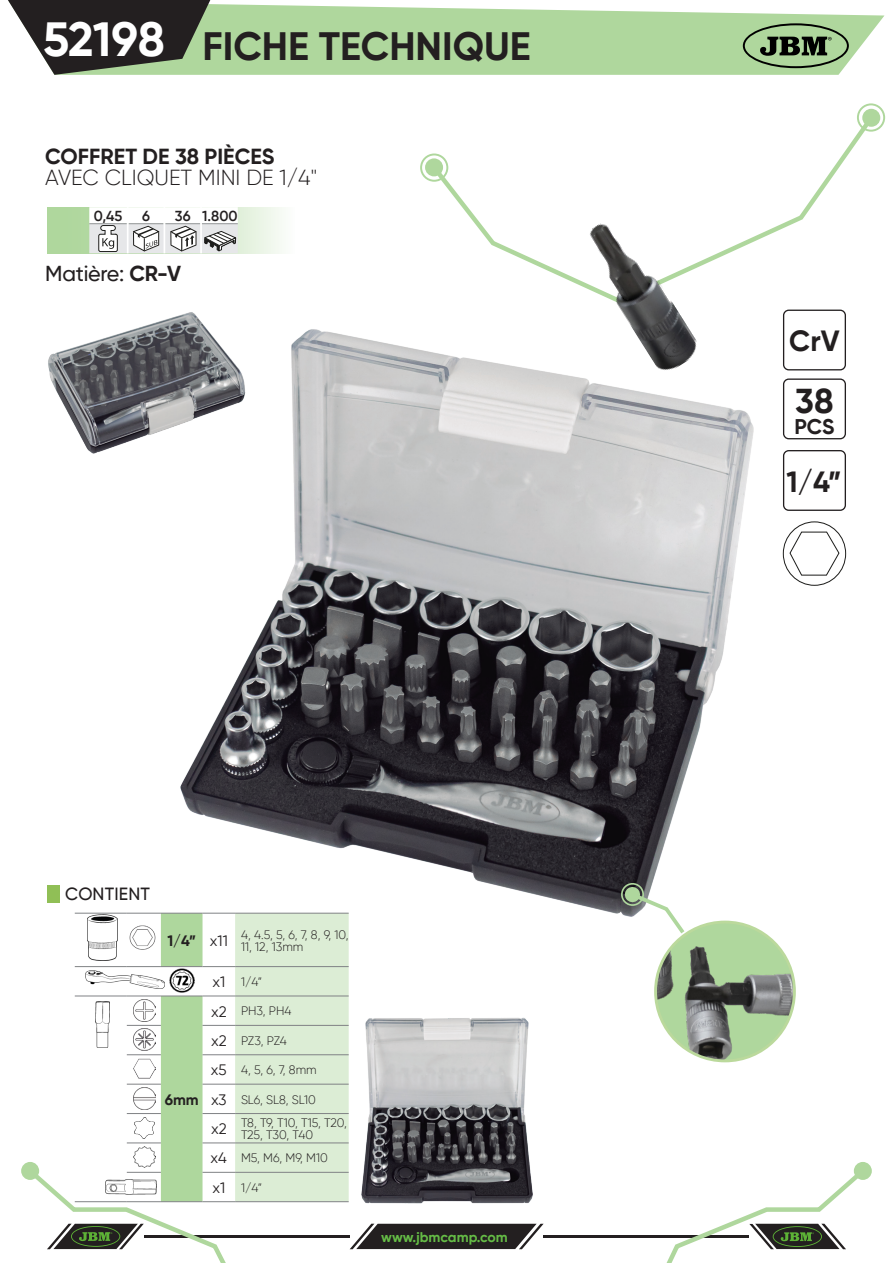
<style>
.page{position:relative;width:893px;height:1263px;background:#fff}
.page>*{position:absolute;margin:0;border:0;box-sizing:border-box;transform-origin:0 0}
.t1{font:700 47.85px "Gilroy";letter-spacing:-.01em;color:#fff}
.t2{font:700 39.45px "Gilroy";color:#231f20}
.t3{font:700 34.5px "Gilroy";color:#231f20}
._1_2____recuadres{font:700 29.1px "Gilroy";color:#231f20}
.TÍTULO{font:300 21.75px "Gilroy";color:#231f20}
.TÍTULO-2{font:700 21.75px "Gilroy";color:#231f20}
.t4{font:500 21.6px "Gilroy";letter-spacing:-.01em;color:#231f20}
.t5{font:700 21.15px "Gilroy";color:#231f20}
.t6{font:500 17.7px "Gilroy";letter-spacing:.01em;color:#231f20}
.t7{font:15.15px "Gilroy";color:#231f20}
.t8{font:700 15.15px "Gilroy";color:#231f20}
.info_peso_y_cantidad{font:600 14.4px "Gilroy";color:#231f20}
.t9{font:700 14.1px "Gilroy";color:#65bc46}
.Descripciones_tablas{font:300 12.3px/12.3px "Gilroy";color:#231f20}
.s1{font-weight:700}
</style>
<div class="page">
<hr style="left:543px;top:1235px;width:206px;height:3px;background:#231f20">
<div style="left:21px;top:1162px;width:18px;height:18px;background:#afd79d;border-radius:50%"></div>
<svg style="left:666px;top:1164px;width:194px;height:99px"></svg>
<div style="left:854px;top:1162px;width:18px;height:18px;background:#afd79d;border-radius:50%"></div>
<svg style="left:210px;top:4px;width:674px;height:71px;fill:#afd79d"></svg>
<svg style="left:8px;top:0;width:202px;height:75px"></svg>
<svg style="left:743px;top:23px;width:106px;height:45px"></svg>
<div style="left:857px;top:103px;width:28px;height:29px;border:2px solid #afd79d;border-radius:50%"></div>
<div style="left:420px;top:153px;width:28px;height:29px;border:2px solid #afd79d;border-radius:50%"></div>
<svg style="left:703px;top:111px;width:174px;height:154px"></svg>
<div style="left:862px;top:109px;width:18px;height:18px;background:#afd79d;border-radius:50%"></div>
<svg style="left:428px;top:161px;width:148px;height:123px"></svg>
<div style="left:425px;top:158px;width:18px;height:18px;background:#afd79d;border-radius:50%"></div>
<svg style="left:47px;top:885px;width:13px;height:17px"></svg>
<svg style="left:47px;top:207px;width:235px;height:46px"></svg>
<img style="left:576px;top:223px;width:127px;height:97px">
<div style="left:783px;top:378px;width:63px;height:61px;border:1px solid #231f20;border-radius:5px"></div>
<div style="left:783px;top:521px;width:63px;height:65px;border:1px solid #1d1d1b;border-radius:50%"></div>
<svg style="left:789px;top:531px;width:51px;height:45px"></svg>
<div style="left:783px;top:310px;width:63px;height:60px;border:1px solid #231f20;border-radius:5px"></div>
<div style="left:783px;top:450px;width:63px;height:61px;border:1px solid #231f20;border-radius:5px"></div>
<svg style="left:24px;top:913px;width:520px;height:350px"></svg>
<hr style="left:75px;top:1201px;width:52px;height:1px;background:#808285">
<hr style="left:127px;top:1201px;width:34px;height:1px;background:#808285">
<hr style="left:161px;top:1201px;width:42px;height:1px;background:#808285">
<hr style="left:75px;top:966px;width:52px;height:1px;background:#808285">
<hr style="left:127px;top:966px;width:34px;height:1px;background:#808285">
<hr style="left:161px;top:966px;width:42px;height:1px;background:#808285">
<hr style="left:203px;top:966px;width:32px;height:1px;background:#808285">
<hr style="left:235px;top:966px;width:114px;height:1px;background:#808285">
<hr style="left:75px;top:996px;width:52px;height:1px;background:#808285">
<hr style="left:127px;top:996px;width:34px;height:1px;background:#808285">
<hr style="left:161px;top:996px;width:42px;height:1px;background:#808285">
<hr style="left:203px;top:996px;width:32px;height:1px;background:#808285">
<hr style="left:235px;top:996px;width:114px;height:1px;background:#808285">
<hr style="left:203px;top:1201px;width:32px;height:1px;background:#808285">
<hr style="left:235px;top:1201px;width:114px;height:1px;background:#808285">
<hr style="left:127px;top:1025px;width:34px;height:1px;background:#808285">
<hr style="left:127px;top:1054px;width:34px;height:1px;background:#808285">
<hr style="left:127px;top:1084px;width:34px;height:1px;background:#808285">
<hr style="left:127px;top:1113px;width:34px;height:1px;background:#808285">
<hr style="left:127px;top:1143px;width:34px;height:1px;background:#808285">
<hr style="left:127px;top:1172px;width:34px;height:1px;background:#808285">
<hr style="left:203px;top:1025px;width:32px;height:1px;background:#808285">
<hr style="left:235px;top:1025px;width:114px;height:1px;background:#808285">
<hr style="left:203px;top:1054px;width:32px;height:1px;background:#808285">
<hr style="left:235px;top:1054px;width:114px;height:1px;background:#808285">
<hr style="left:203px;top:1084px;width:32px;height:1px;background:#808285">
<hr style="left:235px;top:1084px;width:114px;height:1px;background:#808285">
<hr style="left:203px;top:1113px;width:32px;height:1px;background:#808285">
<hr style="left:235px;top:1113px;width:114px;height:1px;background:#808285">
<hr style="left:203px;top:1143px;width:32px;height:1px;background:#808285">
<hr style="left:235px;top:1143px;width:114px;height:1px;background:#808285">
<hr style="left:203px;top:1172px;width:32px;height:1px;background:#808285">
<hr style="left:235px;top:1172px;width:114px;height:1px;background:#808285">
<hr style="left:75px;top:913px;width:52px;height:1px;background:#808285">
<hr style="left:127px;top:913px;width:34px;height:1px;background:#808285">
<hr style="left:161px;top:913px;width:42px;height:1px;background:#808285">
<img style="left:130px;top:925px;width:25px;height:25px">
<img style="left:87px;top:914px;width:30px;height:46px">
<img style="left:85px;top:971px;width:80px;height:18px">
<img style="left:170px;top:969px;width:24px;height:24px">
<img style="left:95px;top:1001px;width:14px;height:46px">
<img style="left:133px;top:999px;width:22px;height:22px">
<img style="left:134px;top:1029px;width:21px;height:21px">
<img style="left:133px;top:1058px;width:22px;height:21px">
<img style="left:133px;top:1088px;width:22px;height:21px">
<img style="left:134px;top:1118px;width:20px;height:20px">
<img style="left:133px;top:1146px;width:22px;height:22px">
<img style="left:106px;top:1179px;width:51px;height:15px">
<img style="left:48px;top:312px;width:152px;height:142px">
<img style="left:359px;top:1016px;width:177px;height:190px">
<img style="left:171px;top:320px;width:583px;height:607px">
<svg style="left:619px;top:881px;width:69px;height:57px"></svg>
<img style="left:655px;top:922px;width:139px;height:139px;border-radius:69px">
<div style="left:654px;top:920px;width:142px;height:142px;border:3px solid #bbd99c;border-radius:50%"></div>
<p class="t1" style="left:43px;top:9px;width:123px">52198</p>
<p class="t2" style="left:202px;top:21px;width:330px">FICHE TECHNIQUE</p>
<p class="TÍTULO-2" style="left:45px;top:143px;width:231px">COFFRET DE 38 PIÈCES</p>
<p class="TÍTULO" style="left:45px;top:164px;width:273px">AVEC CLIQUET MINI DE 1/4"</p>
<p class="info_peso_y_cantidad" style="left:94px;top:207px;width:30px">0,45</p>
<p class="info_peso_y_cantidad" style="left:142px;top:207px;width:9px">6</p>
<p class="info_peso_y_cantidad" style="left:175px;top:207px;width:17px">36</p>
<p class="info_peso_y_cantidad" style="left:202px;top:207px;width:37px">1.800</p>
<p class="t4" style="left:45px;top:260px;width:137px">Matière: <span class="s1">CR-V</span></p>
<p class="t6" style="left:65px;top:883px;width:86px">CONTIENT</p>
<p class="t8" style="left:167px;top:931px;width:30px">1/4”</p>
<p class="t7" style="left:210px;top:931px;width:19px">x11</p>
<p class="Descripciones_tablas" style="left:241px;top:928px;width:109px">4, 4.5, 5, 6, 7, 8, 9, 10,<br>11, 12, 13mm</p>
<p class="t7" style="left:212px;top:972px;width:14px">x1</p>
<p class="Descripciones_tablas" style="left:241px;top:975px;width:23px">1/4”</p>
<p class="t8" style="left:165px;top:1090px;width:36px">6mm</p>
<p class="t7" style="left:211px;top:1002px;width:17px">x2</p>
<p class="Descripciones_tablas" style="left:241px;top:1005px;width:52px">PH3, PH4</p>
<p class="t7" style="left:211px;top:1031px;width:17px">x2</p>
<p class="Descripciones_tablas" style="left:241px;top:1034px;width:47px">PZ3, PZ4</p>
<p class="t7" style="left:211px;top:1061px;width:17px">x5</p>
<p class="Descripciones_tablas" style="left:241px;top:1064px;width:77px">4, 5, 6, 7, 8mm</p>
<p class="t7" style="left:211px;top:1090px;width:17px">x3</p>
<p class="Descripciones_tablas" style="left:241px;top:1093px;width:76px">SL6, SL8, SL10</p>
<p class="t7" style="left:211px;top:1119px;width:17px">x2</p>
<p class="Descripciones_tablas" style="left:241px;top:1116px;width:107px">T8, T9, T10, T15, T20,<br>T25, T30, T40</p>
<p class="t7" style="left:211px;top:1149px;width:18px">x4</p>
<p class="Descripciones_tablas" style="left:241px;top:1152px;width:88px">M5, M6, M9, M10</p>
<p class="t7" style="left:212px;top:1178px;width:14px">x1</p>
<p class="Descripciones_tablas" style="left:241px;top:1181px;width:23px">1/4”</p>
<p class="t9" style="left:381px;top:1228px;width:128px">www.jbmcamp.com</p>
<p class="_1_2____recuadres" style="left:789px;top:323px;width:52px">CrV</p>
<p class="t3" style="left:795px;top:379px;width:40px">38</p>
<p class="t5" style="left:794px;top:413px;width:41px">PCS</p>
<p class="_1_2____recuadres" style="left:786px;top:463px;width:57px">1/4”</p>
</div>
